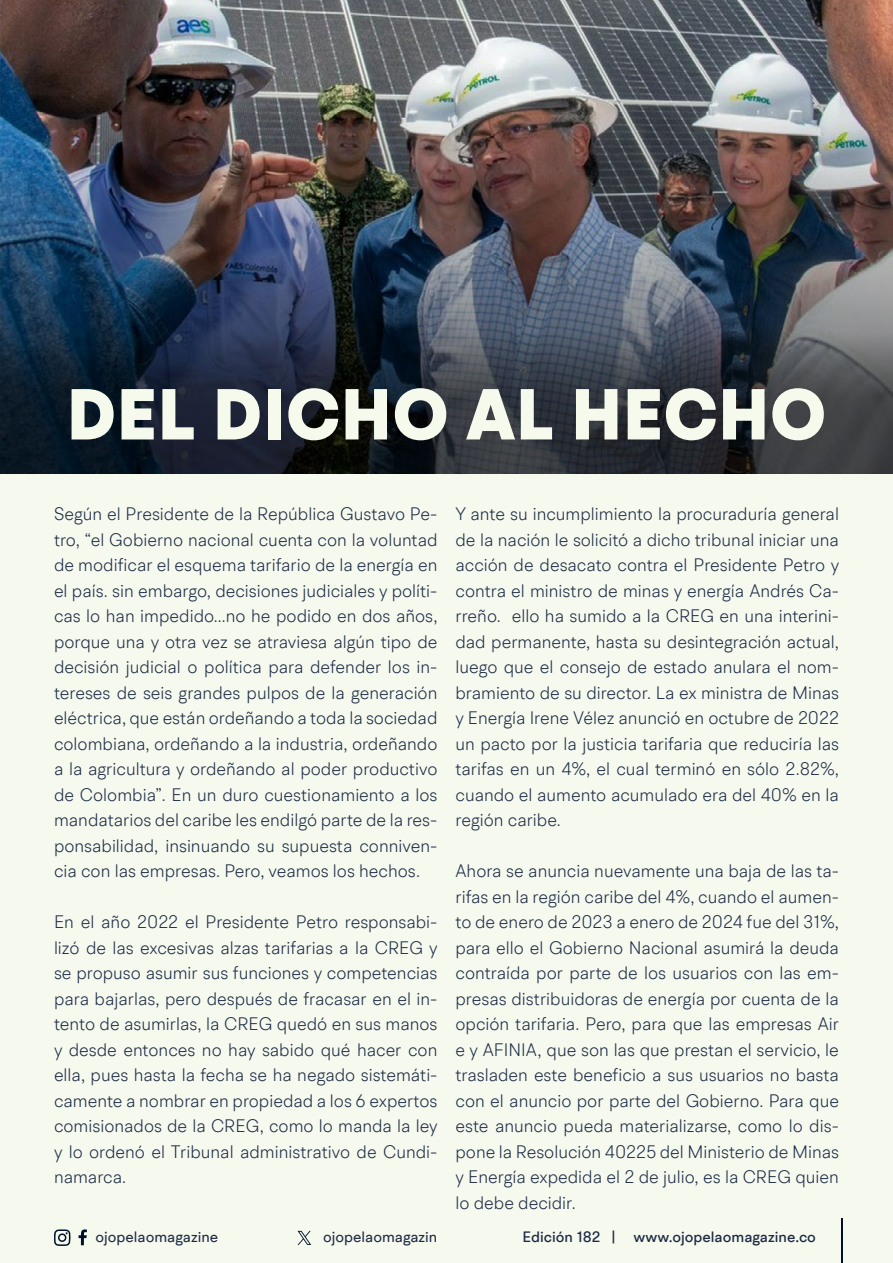
<style>
.page{position:relative;width:893px;height:1263px;background:#f6f9ee}
.page>*{position:absolute;margin:0;border:0;box-sizing:border-box;transform-origin:0 0}
.t1{font:900 72px "BR Hendrix";letter-spacing:.01em;color:#f5faed}
.t2{font:300 18px/25.5px "BR Hendrix";color:#1b2943;text-align:justify}
.t3{font:500 15px "BR Hendrix";color:#1b2943}
.t4{font:15px "BR Hendrix";color:#1b2943}
</style>
<div class="page">
<svg style="left:79px;top:1229px;width:8px;height:16px"></svg>
<svg style="left:54px;top:1229px;width:17px;height:17px"></svg>
<hr style="left:841px;top:1219px;width:1px;height:44px;background:#000f2b">
<svg style="left:298px;top:1231px;width:13px;height:14px"></svg>
<img style="left:0;top:0;width:893px;height:473px">
<h1 class="t1" style="left:67px;top:369px;width:761px">DEL DICHO AL HECHO</h1>
<p class="t2" style="left:54px;top:501px;width:385px">Según el Presidente de la República Gustavo Pe&shy;tro, “el Gobierno nacional cuenta con la voluntad de modificar el esquema tarifario de la energía en el país. sin embargo, decisiones judiciales y políti&shy;cas lo han impedido…no he podido en dos años, porque una y otra vez se atraviesa algún tipo de decisión judicial o política para defender los in&shy;tereses de seis grandes pulpos de la generación eléctrica, que están ordeñando a toda la sociedad colombiana, ordeñando a la industria, ordeñando a la agricultura y ordeñando al poder productivo de Colombia”. En un duro cuestionamiento a los mandatarios del caribe les endilgó parte de la res&shy;ponsabilidad, insinuando su supuesta conniven&shy;cia con las empresas. Pero, veamos los hechos.</p>
<p class="t2" style="left:54px;top:909px;width:385px">En el año 2022 el Presidente Petro responsabi&shy;lizó de las excesivas alzas tarifarias a la CREG y se propuso asumir sus funciones y competencias para bajarlas, pero después de fracasar en el in&shy;tento de asumirlas, la CREG quedó en sus manos y desde entonces no hay sabido qué hacer con ella, pues hasta la fecha se ha negado sistemáti&shy;camente a nombrar en propiedad a los 6 expertos comisionados de la CREG, como lo manda la ley y lo ordenó el Tribunal administrativo de Cundi&shy;namarca.</p>
<p class="t2" style="left:455px;top:501px;width:385px">Y ante su incumplimiento la procuraduría general de la nación le solicitó a dicho tribunal iniciar una acción de desacato contra el Presidente Petro y contra el ministro de minas y energía Andrés Ca&shy;rreño. ello ha sumido a la CREG en una interini&shy;dad permanente, hasta su desintegración actual, luego que el consejo de estado anulara el nom&shy;bramiento de su director. La ex ministra de Minas y Energía Irene Vélez anunció en octubre de 2022 un pacto por la justicia tarifaria que reduciría las tarifas en un 4%, el cual terminó en sólo 2.82%, cuando el aumento acumulado era del 40% en la región caribe.</p>
<p class="t2" style="left:455px;top:858px;width:385px">Ahora se anuncia nuevamente una baja de las ta&shy;rifas en la región caribe del 4%, cuando el aumen&shy;to de enero de 2023 a enero de 2024 fue del 31%, para ello el Gobierno Nacional asumirá la deuda contraída por parte de los usuarios con las em&shy;presas distribuidoras de energía por cuenta de la opción tarifaria. Pero, para que las empresas Air e y AFINIA, que son las que prestan el servicio, le trasladen este beneficio a sus usuarios no basta con el anuncio por parte del Gobierno. Para que este anuncio pueda materializarse, como lo dis&shy;pone la Resolución 40225 del Ministerio de Minas y Energía expedida el 2 de julio, es la CREG quien lo debe decidir.</p>
<p class="t4" style="left:96px;top:1227px;width:124px">ojopelaomagazine</p>
<p class="t4" style="left:323px;top:1227px;width:116px">ojopelaomagazin</p>
<p class="t3" style="left:522px;top:1227px;width:295px">Edición 182 | www.ojopelaomagazine.co</p>
</div>
